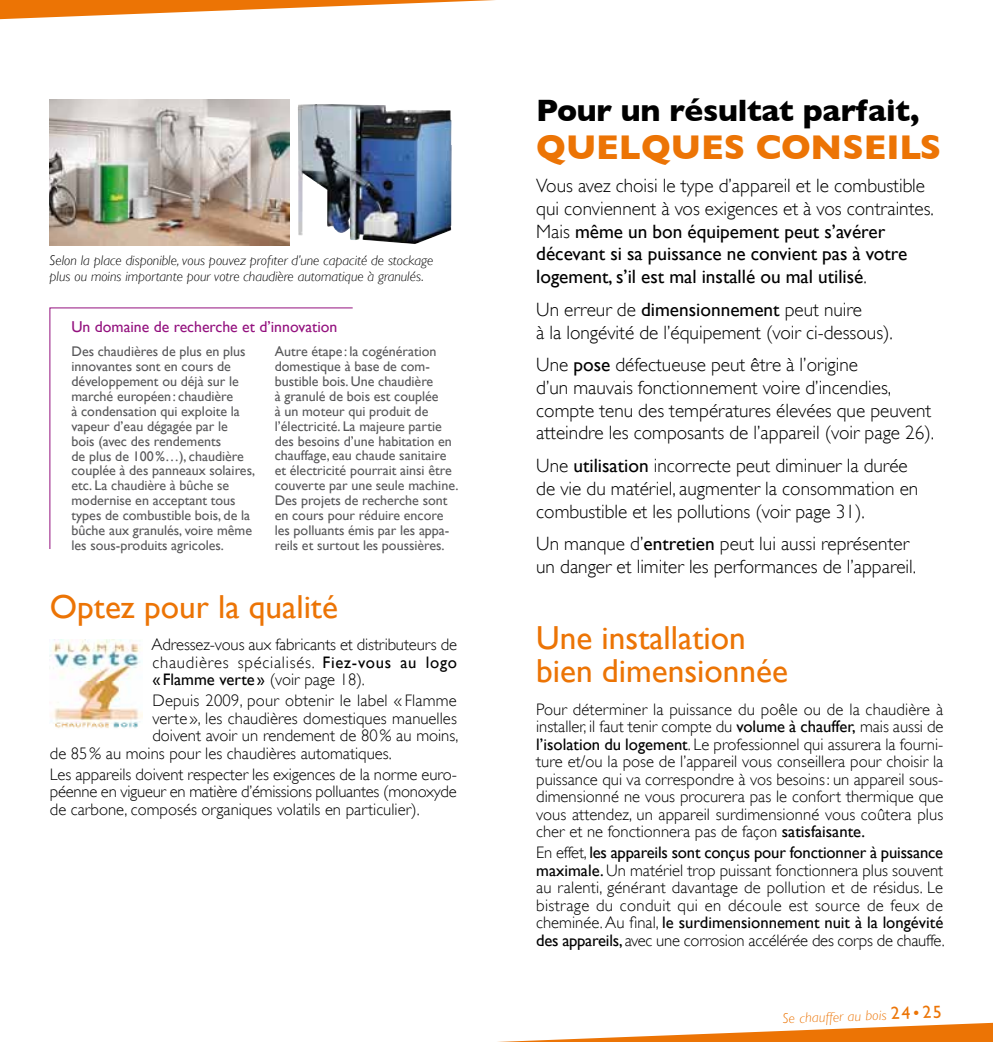
<style>
.page{position:relative;width:993px;height:1042px;background:#fff}
.page>*{position:absolute;margin:0;border:0;box-sizing:border-box;transform-origin:0 0}
.t1{font:700 35px "Gill Sans";color:#ec7405}
.t2{font:33.25px/33.2px "Gill Sans";color:#ec7405}
.t3{font:700 31.5px "Gill Sans";letter-spacing:-.01em;color:#000}
.t4{font:300 19.25px/22.8px "Gill Sans";color:#000}
.t5{font:19.25px/22.8px "Gill Sans";color:#000}
.t6{font:300 16.62px/17.5px "Gill Sans";color:#000;text-align:justify}
.t7{font:15.75px "Gill Sans";color:#93117e}
.t8{font:14px/14.9px "Gill Sans";color:#58585a}
.t9{font:italic 300 14px/15.8px "Gill Sans";color:#000}
.t10{font:italic 300 14px "Gill Sans";color:#ec7405}
.s1{font-weight:400}
.s2{font-weight:300}
.s3{font-weight:400;font-style:normal;font-size:17.5px}
.s4{font-style:normal;font-size:17.5px}
</style>
<div class="page">
<svg style="left:0;top:0;width:495px;height:20px"></svg>
<svg style="left:498px;top:1023px;width:494px;height:19px"></svg>
<svg style="left:49px;top:307px;width:304px;height:242px"></svg>
<img style="left:50px;top:639px;width:92px;height:89px">
<img style="left:50px;top:100px;width:239px;height:145px">
<img style="left:298px;top:104px;width:153px;height:140px">
<p class="t9" style="left:50px;top:253px;width:385px">Selon la place disponible, vous pouvez profiter d’une capacité de stockage plus ou moins importante pour votre chaudière automatique à granulés.</p>
<p class="t7" style="left:71px;top:317px;width:267px">Un domaine de recherche et d’innovation</p>
<p class="t8" style="left:71px;top:344px;width:185px">Des chaudières de plus en plus innovantes sont en cours de développement ou déjà sur le marché européen: chaudière<br>à condensation qui exploite la vapeur d’eau dégagée par le<br>bois (avec des rendements<br>de plus de 100%…), chaudière couplée à des panneaux solaires, etc. La chaudière à bûche se modernise en acceptant tous types de combustible bois, de la bûche aux granulés, voire même les sous-produits agricoles.</p>
<p class="t8" style="left:275px;top:344px;width:185px">Autre étape : la cogénération domestique à base de com&shy;bustible bois. Une chaudière<br>à granulé de bois est couplée<br>à un moteur qui produit de l’électricité. La majeure partie des besoins d’une habitation en chauffage, eau chaude sanitaire et électricité pourrait ainsi être couverte par une seule machine.<br>Des projets de recherche sont en cours pour réduire encore les polluants émis par les appa&shy;reils et surtout les poussières.</p>
<h2 class="t2" style="left:50px;top:589px;width:289px">Optez pour la qualité</h2>
<p class="t6" style="left:151px;top:636px;width:307px">Adressez-vous aux fabricants et distributeurs de chaudières spécialisés. <span class="s1">Fiez-vous au logo « Flamme verte »</span> (voir page 18).</p>
<p class="t6" style="left:152px;top:692px;width:306px">Depuis 2009, pour obtenir le label « Flamme</p>
<p class="t6" style="left:152px;top:709px;width:306px">verte », les chaudières domestiques manuelles</p>
<p class="t6" style="left:152px;top:727px;width:307px">doivent avoir un rendement de 80% au moins,</p>
<p class="t6" style="left:50px;top:744px;width:343px">de 85% au moins pour les chaudières automatiques.</p>
<p class="t6" style="left:50px;top:765px;width:408px">Les appareils doivent respecter les exigences de la norme euro&shy;péenne en vigueur en matière d’émissions polluantes (monoxyde de carbone, composés organiques volatils en particulier).</p>
<h3 class="t3" style="left:536px;top:92px;width:385px">Pour un résultat parfait,</h3>
<h1 class="t1" style="left:536px;top:127px;width:85px">quelq</h1>
<h1 class="t1" style="left:670px;top:127px;width:192px">ues conseils</h1>
<p class="t5" style="left:536px;top:174px;width:399px"><span class="s2">Vous avez choisi le type d’appareil et le combustible qui conviennent à vos exigences et à vos contraintes.<br>Mais</span> même un bon équipement peut s’avérer décevant si sa puissance ne convient pas à votre logement, s’il est mal installé ou mal utilisé<span class="s2">.</span></p>
<p class="t4" style="left:536px;top:298px;width:358px">Un erreur de <span class="s1">dimensionnement</span> peut nuire<br>à la longévité de l’équipement (voir ci-dessous).</p>
<p class="t4" style="left:536px;top:353px;width:399px">Une <span class="s1">pose</span> défectueuse peut être à l’origine<br>d’un mauvais fonctionnement voire d’incendies, compte tenu des températures élevées que peuvent atteindre les composants de l’appareil (voir page 26).</p>
<p class="t4" style="left:536px;top:454px;width:383px">Une <span class="s1">utilisation</span> incorrecte peut diminuer la durée de vie du matériel, augmenter la consommation en combustible et les pollutions (voir page 31).</p>
<p class="t4" style="left:536px;top:532px;width:381px">Un manque d’<span class="s1">entretien</span> peut lui aussi représenter un danger et limiter les performances de l’appareil.</p>
<h2 class="t2" style="left:536px;top:621px;width:253px">Une installation bien dimensionnée</h2>
<p class="t6" style="left:536px;top:700px;width:408px">Pour déterminer la puissance du poêle ou de la chaudière à installer, il faut tenir compte du <span class="s1">volume à chauffer,</span> mais aussi de <span class="s1">l’isolation du logement</span>. Le professionnel qui assurera la fourni&shy;ture et/ou la pose de l’appareil vous conseillera pour choisir la puissance qui va correspondre à vos besoins: un appareil sous&shy;dimensionné ne vous procurera pas le confort thermique que vous attendez, un appareil surdimensionné vous coûtera plus cher et ne fonctionnera pas de façon <span class="s1">satisfaisante.</span></p>
<p class="t6" style="left:536px;top:844px;width:410px">En effet, <span class="s1">les appareils sont conçus pour fonctionner à puissance maximale.</span> Un matériel trop puissant fonctionnera plus souvent au ralenti, générant davantage de pollution et de résidus. Le bistrage du conduit qui en découle est source de feux de cheminée. Au final, <span class="s1">le surdimensionnement nuit à la longévité des appareils,</span> avec une corrosion accélérée des corps de chauffe.</p>
<p class="t10" style="left:782px;top:1010px;width:161px;rotate:-2deg">Se chauffer au bois <span class="s3">24</span><span class="s4">•</span><span class="s3">25</span></p>
</div>
